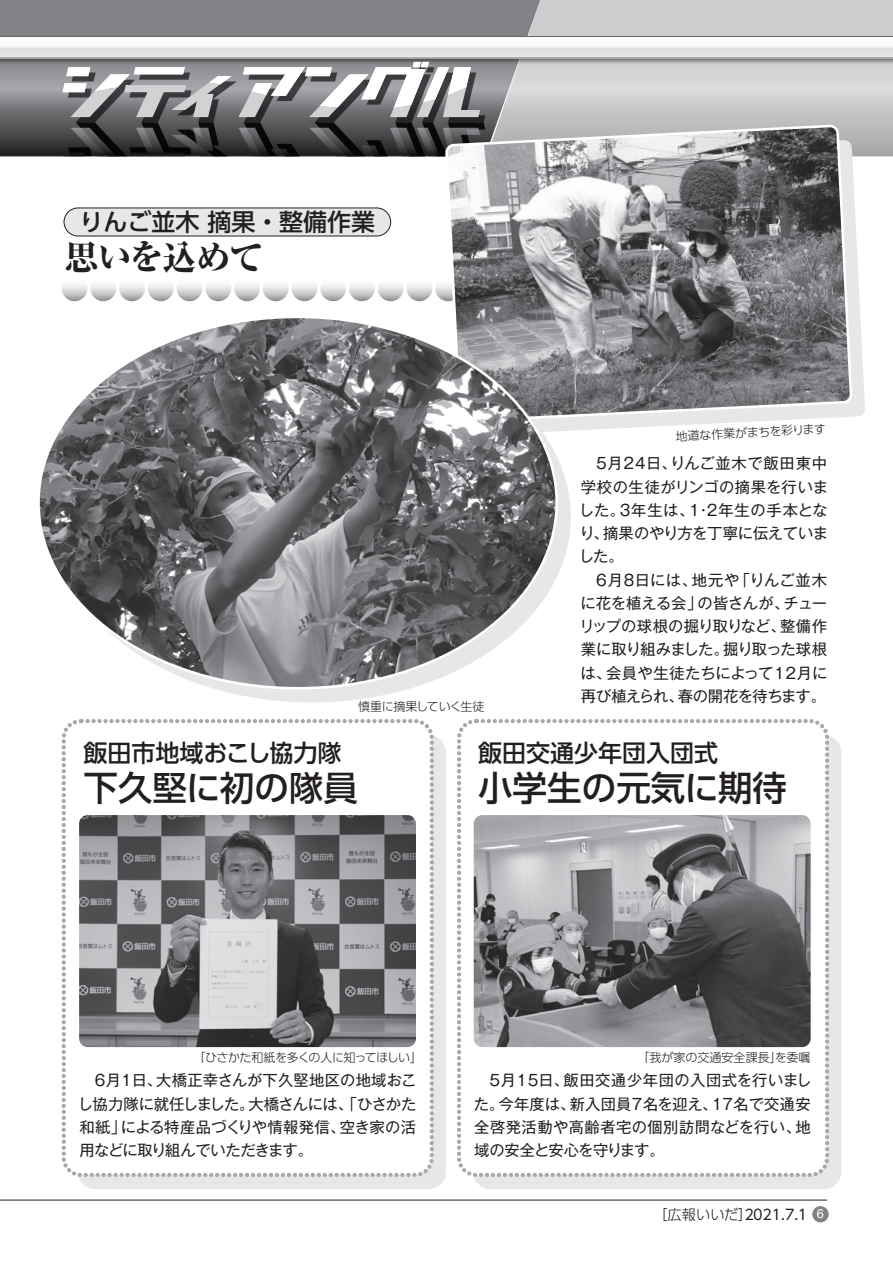
<style>
.page{position:relative;width:893px;height:1263px;background:#fff}
.page>*{position:absolute;margin:0;border:0;box-sizing:border-box;transform-origin:0 0}
.t1{font:500 34.5px "UD Shin Go Pro";color:#231f20}
.t2{font:800 34.5px "Ryumin Pro";letter-spacing:-.045em;color:#231f20}
.t3{font:500 24px "UD Shin Go Pro";color:#231f20}
.t4{font:15.3px/23.2px "Gothic MB101 Pro";letter-spacing:-.01em;color:#231f20}
.t5{font:15.3px/23.2px "Gothic MB101 Pro";letter-spacing:.01em;color:#231f20}
.t6{font:15.3px/23.2px "Gothic MB101 Pro";letter-spacing:-.035em;color:#231f20}
.t7{font:15.3px "Gothic MB101 Pro";letter-spacing:.045em;color:#231f20}
.t8{font:15.3px "Gothic MB101 Pro";letter-spacing:.015em;color:#231f20}
.t9{font:15.3px/23.2px "Gothic MB101 Pro";letter-spacing:-.055em;color:#231f20}
.t10{font:15.3px "Gothic MB101 Pro";letter-spacing:.035em;color:#231f20}
.t11{font:15.3px "Gothic MB101 Pro";letter-spacing:.03em;color:#231f20}
.t12{font:15.3px "Gothic MB101 Pro";letter-spacing:.02em;color:#231f20}
.t13{font:15.3px "Gothic MB101 Pro";letter-spacing:-.03em;color:#231f20}
.t14{font:14.25px "UD Shin Go Pro";color:#231f20}
.t15{font:300 14.25px "UD Shin Go Pro";color:#231f20}
.t16{font:12.75px "Helvetica";color:#fff}
.t17{font:300 12px "UD Shin Go Pro";letter-spacing:-.03em;color:#231f20}
.t18{font:300 12px "UD Shin Go Pro";color:#231f20}
.s1{font-weight:300}
</style>
<div class="page">
<hr style="left:0;top:1199px;width:827px;height:1px;background:#231f20">
<div style="left:540px;top:0;width:353px;height:36px;background:#cccdce"></div>
<div style="left:0;top:0;width:540px;height:36px;background:#808285"></div>
<svg style="left:0;top:36px;width:893px;height:120px;background:#a5a6a7"></svg>
<svg style="left:557px;top:140px;width:308px;height:291px"></svg>
<div style="left:473px;top:735px;width:368px;height:454px;background:#e6e7e9;border-radius:17px"></div>
<div style="left:459px;top:721px;width:368px;height:454px;background:#fff;border-radius:17px"></div>
<div style="left:457px;top:719px;width:372px;height:458px;border:4px dashed #a8a9ad;border-radius:17px"></div>
<div style="left:78px;top:735px;width:368px;height:454px;background:#e6e7e9;border-radius:17px"></div>
<div style="left:64px;top:721px;width:368px;height:454px;background:#fff;border-radius:17px"></div>
<div style="left:62px;top:719px;width:372px;height:458px;border:4px dashed #a8a9ad;border-radius:17px"></div>
<svg style="left:435px;top:275px;width:26px;height:26px"></svg>
<svg style="left:406px;top:275px;width:26px;height:26px"></svg>
<svg style="left:378px;top:275px;width:26px;height:26px"></svg>
<svg style="left:349px;top:275px;width:26px;height:26px"></svg>
<svg style="left:320px;top:275px;width:26px;height:26px"></svg>
<svg style="left:292px;top:275px;width:25px;height:26px"></svg>
<svg style="left:263px;top:275px;width:26px;height:26px"></svg>
<svg style="left:234px;top:275px;width:26px;height:26px"></svg>
<svg style="left:205px;top:275px;width:26px;height:26px"></svg>
<svg style="left:177px;top:275px;width:25px;height:26px"></svg>
<svg style="left:148px;top:275px;width:26px;height:26px"></svg>
<svg style="left:119px;top:275px;width:26px;height:26px"></svg>
<svg style="left:90px;top:275px;width:26px;height:26px"></svg>
<svg style="left:62px;top:275px;width:25px;height:26px"></svg>
<svg style="left:444px;top:123px;width:409px;height:298px;background:#8d8d90"></svg>
<img style="left:41px;top:317px;width:516px;height:371px">
<img style="left:79px;top:815px;width:337px;height:232px">
<img style="left:474px;top:815px;width:337px;height:232px">
<div style="left:64px;top:208px;width:327px;height:28px;background:#e6e7e9;border-radius:14px"></div>
<div style="left:64px;top:208px;width:327px;height:28px;border:1px solid #231f20;border-radius:14px"></div>
<div style="left:812px;top:1206px;width:17px;height:16px;background:#808285;border-radius:50%"></div>
<h2 class="t3" style="left:79px;top:203px;width:297px">りんご並木摘果・整備作業</h2>
<h1 class="t2" style="left:64px;top:230px;width:201px">思いを込めて</h1>
<p class="t17" style="left:358px;top:696px;width:128px">慎重に摘果していく生徒</p>
<p class="t17" style="left:675px;top:427px;width:152px;rotate:-3deg">地道な作業がまちを彩ります</p>
<p class="t7" style="left:670px;top:451px;width:159px">りんご並木で飯田東中</p>
<p class="t4" style="left:594px;top:450px;width:84px">５月２４日、</p>
<p class="t11" style="left:581px;top:474px;width:249px">学校の生徒がリンゴの摘果を行いま</p>
<p class="t7" style="left:579px;top:497px;width:250px">した３。年生は ２・１、 年生の手本とな</p>
<p class="t4" style="left:603px;top:520px;width:227px">摘果のやり方を丁寧に伝えていま</p>
<p class="t4" style="left:579px;top:520px;width:46px">り、した。</p>
<p class="t4" style="left:735px;top:566px;width:94px">「りんご並木</p>
<p class="t4" style="left:692px;top:566px;width:49px">地元や</p>
<p class="t4" style="left:594px;top:566px;width:105px">６月８日には、</p>
<p class="t4" style="left:697px;top:589px;width:93px">の皆さんが、</p>
<p class="t4" style="left:580px;top:589px;width:124px">に花を植える会」</p>
<p class="t4" style="left:784px;top:589px;width:45px">チュー</p>
<p class="t9" style="left:723px;top:613px;width:105px;text-indent:-144px">リップの球根の掘り取りなど、<br>掘り取った球根</p>
<p class="t4" style="left:780px;top:613px;width:48px">整備作</p>
<p class="t4" style="left:606px;top:636px;width:223px;text-indent:-25px">業に取り組みました。<br>会員や生徒たちによって１２月に</p>
<p class="t4" style="left:580px;top:659px;width:33px">は、</p>
<p class="t4" style="left:581px;top:682px;width:104px">再び植えられ、</p>
<p class="t13" style="left:678px;top:683px;width:150px">春の開花を待ちます。</p>
<h2 class="t3" style="left:84px;top:733px;width:259px">飯田市地域おこし協力隊</h2>
<h1 class="t1" style="left:84px;top:760px;width:276px">下久堅に初の隊員</h1>
<h2 class="t3" style="left:478px;top:733px;width:241px">飯田交通少年団入団式</h2>
<h1 class="t1" style="left:478px;top:760px;width:310px">小学生の元気に期待</h1>
<p class="t17" style="left:193px;top:1048px;width:230px">「ひさかた和紙を多くの人に知ってほしい」</p>
<p class="t18" style="left:637px;top:1048px;width:175px">「我が家の交通安全課長を委嘱</p>
<p class="t17" style="left:770px;top:1048px;width:14px">」</p>
<p class="t8" style="left:156px;top:1068px;width:262px">大橋正幸さんが下久堅地区の地域おこ</p>
<p class="t4" style="left:93px;top:1067px;width:43px">６月１</p>
<p class="t4" style="left:132px;top:1067px;width:32px">日、</p>
<p class="t10" style="left:564px;top:1068px;width:249px">飯田交通少年団の入団式を行いまし</p>
<p class="t4" style="left:487px;top:1067px;width:83px">５月１５日、</p>
<p class="t6" style="left:248px;top:1090px;width:169px">大橋さんには、「ひさかた</p>
<p class="t4" style="left:78px;top:1090px;width:178px">し協力隊に就任しました。</p>
<p class="t4" style="left:570px;top:1090px;width:149px">新入団員７名を迎え、</p>
<p class="t8" style="left:712px;top:1091px;width:100px">17名で交通安</p>
<p class="t4" style="left:498px;top:1090px;width:79px">今年度は、</p>
<p class="t4" style="left:474px;top:1090px;width:32px">た。</p>
<p class="t12" style="left:121px;top:1114px;width:226px">による特産品づくりや情報発信、</p>
<p class="t6" style="left:80px;top:1113px;width:235px">和紙」<br>用などに取り組んでいただきます。</p>
<p class="t4" style="left:340px;top:1113px;width:78px">空き家の活</p>
<p class="t5" style="left:474px;top:1113px;width:328px">全啓発活動や高齢者宅の個別訪問などを行い、域の安全と安心を守ります。</p>
<p class="t4" style="left:795px;top:1113px;width:17px">地</p>
<p class="t14" style="left:653px;top:1203px;width:158px"><span class="s1">［広報いいだ</span>２０21.7.１</p>
<p class="t15" style="left:738px;top:1203px;width:16px">[</p>
<p class="t16" style="left:817px;top:1204px;width:9px">6</p>
</div>
